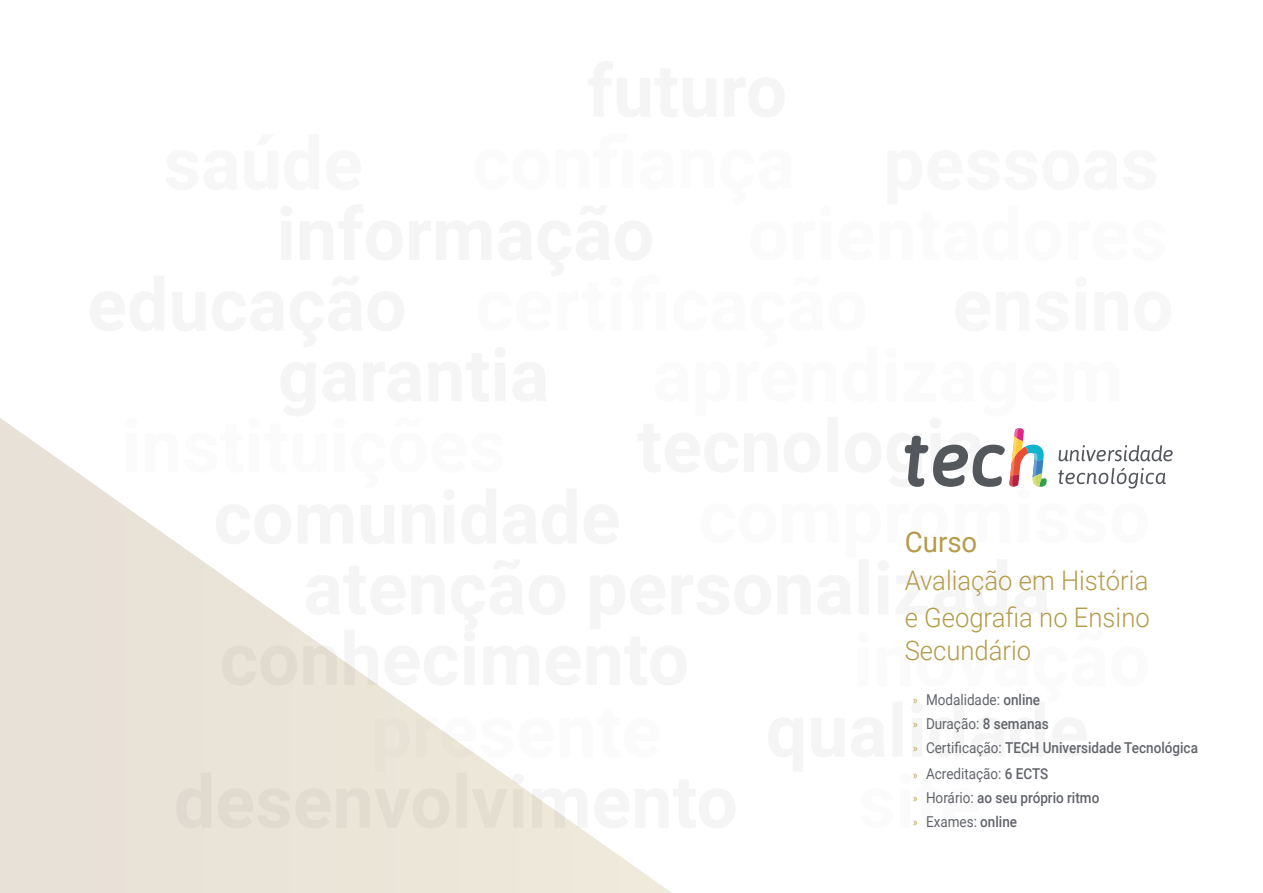
<style>
.page{position:relative;width:1263px;height:893px;background:#fff}
.page>*{position:absolute;margin:0;border:0;box-sizing:border-box;transform-origin:0 0}
.t1{font:28.5px "Roboto";color:#b49c4b}
.t2{font:300 27px/37.2px "Roboto";color:#b49c4b;scale:.95 1}
.t3{font:500 15px/23.7px "Roboto";color:#61646a;scale:.9 1}
.s1{font-family:"Myriad Pro";font-weight:400;font-size:12px;color:#b49c4b}
.s2{font-weight:400}
</style>
<div class="page">
<svg style="left:904px;top:428px;width:269px;height:61px"></svg>
<svg style="left:0;top:418px;width:672px;height:475px"></svg>
<h1 class="t1" style="left:905px;top:522px;width:74px">Curso</h1>
<h2 class="t2" style="left:905px;top:560px;width:259px">Avaliação em História e Geografia no Ensino</h2>
<h2 class="t2" style="left:905px;top:631px;width:135px">Secundário</h2>
<p class="t3" style="left:913px;top:687px;width:318px"><span class="s1">»</span> <span class="s2">Modalidade:</span> online<br><span class="s1">»</span> <span class="s2">Duração:</span> 8 semanas<br><span class="s1">»</span> <span class="s2">Certificação:</span> TECH Universidade Tecnológica</p>
<p class="t3" style="left:913px;top:762px;width:208px"><span class="s1">»</span> <span class="s2">Acreditação:</span> 6 ECTS<br><span class="s1">»</span> <span class="s2">Horário:</span> ao seu próprio ritmo <span class="s1">»</span> <span class="s2">Exames:</span> online</p>
</div>
